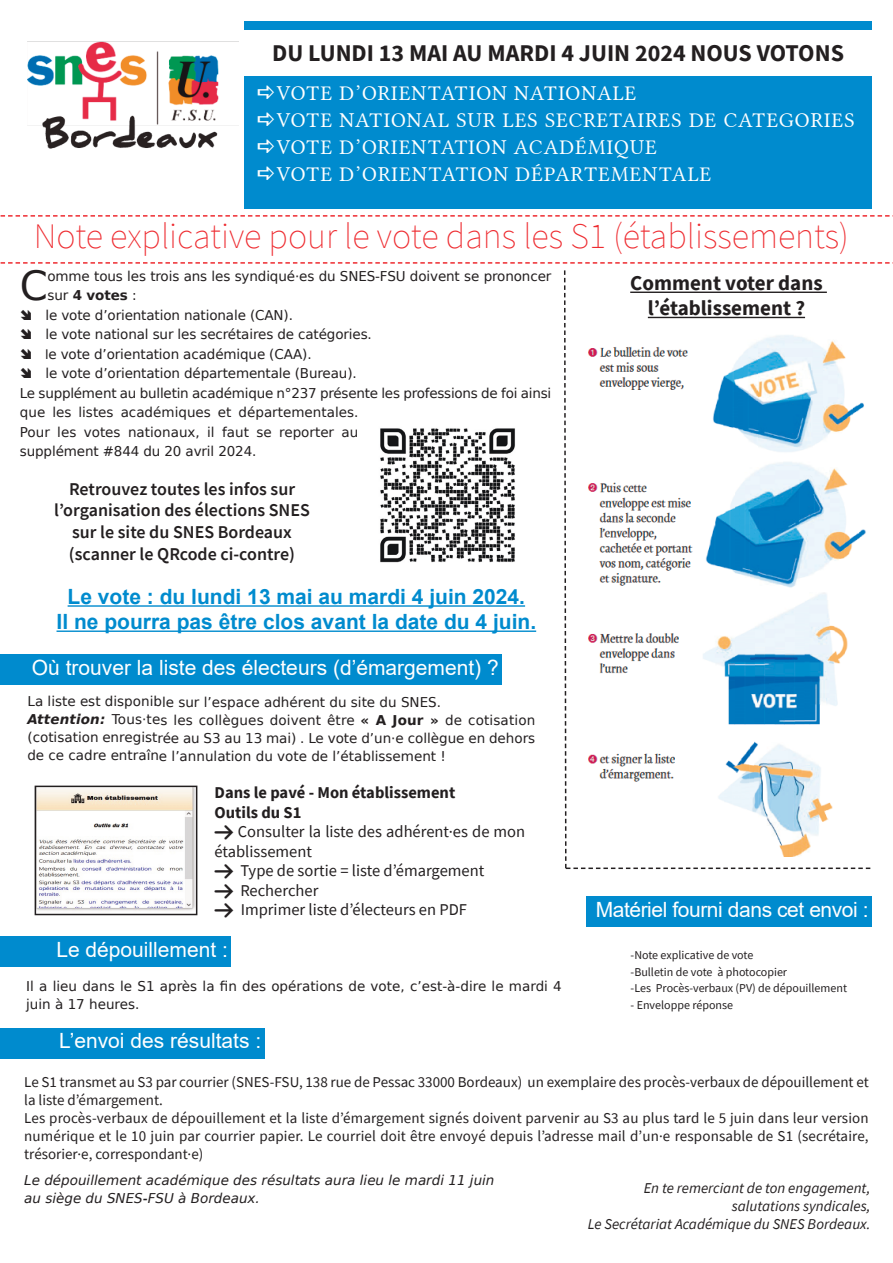
<style>
.page{position:relative;width:893px;height:1263px;background:#fff}
.page>*{position:absolute;margin:0;border:0;box-sizing:border-box;transform-origin:0 0}
.t1{font:40.2px "DejaVu Sans";color:#231f20}
.t2{font:200 36px "Source Sans Pro";color:#ee2b30}
.t3{font:700 24px "Source Sans Pro";color:#231f20}
.t4{font:21px "Linux Libertine G";letter-spacing:.05em;color:#fff}
.t5{font:21px "Arial";color:#fff}
.t6{font:700 21px "Arial";color:#008bce}
.t7{font:700 21px "Source Sans Pro";color:#231f20}
.t8{font:21px "Arial";letter-spacing:-.02em;color:#fff}
.t9{font:600 18px/21.6px "Source Sans Pro";color:#231f20;text-align:center}
.t10{font:16.5px/19.5px "Source Sans Pro";color:#231f20}
.t11{font:700 16.5px "Source Sans Pro";color:#231f20}
.t12{font:15px/18px "Source Sans Pro";color:#231f20}
.t13{font:italic 15px "Source Sans Pro";color:#231f20}
.t14{font:13.5px/19.5px "DejaVu Sans";letter-spacing:-.01em;color:#231f20}
.t15{font:italic 13.5px "DejaVu Sans";color:#231f20}
.t16{font:12px "Source Sans Pro";color:#231f20}
.s1{font-weight:700}
.s2{font-family:"Arial"}
.s3{font-weight:700;font-style:italic}
.s4{font-family:"Arrowstfb";font-size:15px}
.s5{font-family:"DejaVu Sans 2"}
</style>
<div class="page">
<img style="left:27px;top:41px;width:211px;height:108px">
<svg style="left:0;top:215px;width:893px;height:2px"></svg>
<svg style="left:0;top:262px;width:893px;height:2px"></svg>
<div style="left:244px;top:21px;width:628px;height:187px;background:#008bce"></div>
<div style="left:244px;top:30px;width:628px;height:46px;background:#fff"></div>
<hr style="left:68px;top:605px;width:457px;height:2px;background:#008bce">
<hr style="left:57px;top:630px;width:479px;height:2px;background:#008bce">
<div style="left:0;top:655px;width:502px;height:30px;background:#008bce"></div>
<div style="left:0;top:937px;width:231px;height:30px;background:#008bce"></div>
<div style="left:0;top:1028px;width:264px;height:30px;background:#008bce"></div>
<div style="left:586px;top:896px;width:286px;height:30px;background:#008bce"></div>
<img style="left:38px;top:789px;width:156px;height:122px">
<div style="left:35px;top:786px;width:162px;height:129px;border:2px solid #231f20"></div>
<svg style="left:564px;top:270px;width:306px;height:599px"></svg>
<img style="left:380px;top:428px;width:135px;height:135px">
<img style="left:580px;top:323px;width:290px;height:533px">
<hr style="left:630px;top:292px;width:197px;height:1px;background:#231f20">
<hr style="left:648px;top:317px;width:157px;height:1px;background:#231f20">
<p class="t3" style="left:272px;top:37px;width:573px">DU LUNDI 13 MAI AU MARDI 4 JUIN 2024 NOUS VOTONS</p>
<p class="t4" style="left:277px;top:81px;width:361px">VOTE D’ORIENTATION NATIONALE</p>
<p class="t4" style="left:277px;top:108px;width:579px">VOTE NATIONAL SUR LES SECRETAIRES DE CATEGORIES</p>
<p class="t4" style="left:277px;top:135px;width:382px">VOTE D’ORIENTATION ACADÉMIQUE</p>
<p class="t4" style="left:277px;top:162px;width:436px">VOTE D’ORIENTATION DÉPARTEMENTALE</p>
<p class="t2" style="left:34px;top:213px;width:816px">Note explicative pour le vote dans les S1 (établissements)</p>
<p class="t1" style="left:20px;top:263px;width:30px">C</p>
<p class="t14" style="left:47px;top:266px;width:505px">omme tous les trois ans les syndiqué·es du SNES-FSU doivent se prononcer sur <span class="s1">4 votes</span> :</p>
<p class="t14" style="left:20px;top:305px;width:275px">➔ le vote d’orientation nationale (CAN).</p>
<p class="t14" style="left:20px;top:325px;width:353px">➔ le vote national sur les secrétaires de catégories.</p>
<p class="t14" style="left:20px;top:344px;width:293px">➔ <span class="s2">l</span>e vote d’orientation académique (CAA).</p>
<p class="t14" style="left:20px;top:364px;width:338px">➔ le vote d’orientation départementale (Bureau).</p>
<p class="t14" style="left:20px;top:383px;width:533px">Le supplément au bulletin académique n°237 présente les professions de foi ainsi que les listes académiques et départementales.<br>Pour les votes nationaux, il faut se reporter au<br>supplément #844 du 20 avril 2024.</p>
<p class="t9" style="left:69px;top:478px;width:227px">Retrouvez toutes les infos sur</p>
<p class="t9" style="left:54px;top:499px;width:257px">l’organisation des élections SNES sur le site du SNES Bordeaux</p>
<p class="t9" style="left:69px;top:542px;width:228px">(scanner le QRcode ci-contre)</p>
<p class="t6" style="left:68px;top:585px;width:459px">Le vote : du lundi 13 mai au mardi 4 juin 2024.</p>
<p class="t6" style="left:57px;top:610px;width:481px">Il ne pourra pas être clos avant la date du 4 juin.</p>
<p class="t5" style="left:32px;top:656px;width:468px">Où trouver la liste des électeurs (d’émargement) ?</p>
<p class="t14" style="left:28px;top:692px;width:415px">La liste est disponible sur l’espace adhérent du site du SNES.</p>
<p class="t14" style="left:27px;top:711px;width:509px;line-height:18px;text-align:justify"><span class="s3">Attention:</span> Tous·tes les collègues doivent être <span class="s1">« A Jour »</span> de cotisation (cotisation enregistrée au S3 au 13 mai) . Le vote d’un·e collègue en dehors de ce cadre entraîne l’annulation du vote de l’établissement !</p>
<p class="t11" style="left:215px;top:782px;width:242px">Dans le pavé - Mon établissement</p>
<p class="t11" style="left:215px;top:801px;width:88px">Outils du S1</p>
<p class="t10" style="left:215px;top:821px;width:312px"><span class="s4">E</span> Consulter la liste des adhérent·es de mon établissement</p>
<p class="t10" style="left:215px;top:860px;width:271px"><span class="s4">E</span> Type de sortie = liste d’émargement</p>
<p class="t10" style="left:215px;top:880px;width:105px"><span class="s4">E</span> Rechercher</p>
<p class="t10" style="left:215px;top:899px;width:254px"><span class="s4">E</span> Imprimer liste d’électeurs en PDF</p>
<p class="t5" style="left:56px;top:938px;width:173px">Le dépouillement :</p>
<p class="t14" style="left:26px;top:977px;width:537px;line-height:18px">Il a lieu dans le S1 après la <span class="s5">fi</span>n des opérations de vote, c’est-à-dire le mardi 4 juin à 17 heures.</p>
<p class="t5" style="left:59px;top:1029px;width:203px">L’envoi des résultats :</p>
<p class="t7" style="left:630px;top:269px;width:194px">Comment voter dans</p>
<p class="t7" style="left:648px;top:295px;width:159px">l’établissement ?</p>
<p class="t8" style="left:596px;top:897px;width:274px">Matériel fourni dans cet envoi :</p>
<p class="t16" style="left:631px;top:947px;width:124px">-Note explicative de vote</p>
<p class="t16" style="left:631px;top:964px;width:158px">-Bulletin de vote à photocopier</p>
<p class="t16" style="left:631px;top:980px;width:218px">-Les Procès-verbaux (PV) de dépouillement</p>
<p class="t16" style="left:631px;top:997px;width:104px">- Enveloppe réponse</p>
<p class="t12" style="left:24px;top:1073px;width:846px">Le S1 transmet au S3 par courrier (SNES-FSU, 138 rue de Pessac 33000 Bordeaux) un exemplaire des procès-verbaux de dépouillement et la liste d’émargement.</p>
<p class="t12" style="left:24px;top:1109px;width:846px;text-align:justify">Les procès-verbaux de dépouillement et la liste d’émargement signés doivent parvenir au S3 au plus tard le 5 juin dans leur version numérique et le 10 juin par courrier papier. Le courriel doit être envoyé depuis l’adresse mail d’un·e responsable de S1 (secrétaire, trésorier·e, correspondant·e)</p>
<p class="t15" style="left:24px;top:1172px;width:472px">Le dépouillement académique des résultats aura lieu le mardi 11 juin</p>
<p class="t15" style="left:24px;top:1190px;width:237px">au siège du SNES-FSU à Bordeaux.</p>
<p class="t13" style="left:644px;top:1178px;width:228px">En te remerciant de ton engagement,</p>
<p class="t13" style="left:732px;top:1196px;width:140px">salutations syndicales,</p>
<p class="t13" style="left:588px;top:1214px;width:284px">Le Secrétariat Académique du SNES Bordeaux.</p>
</div>
